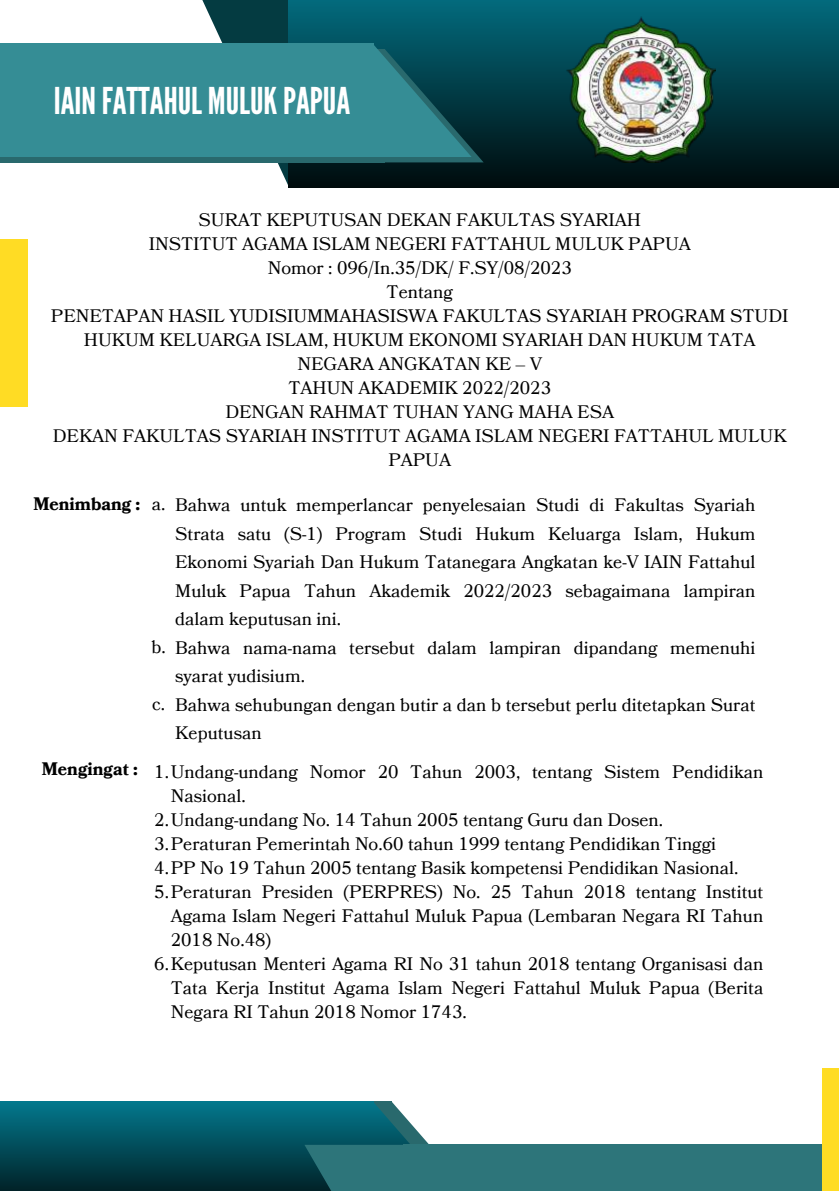
<style>
.page{position:relative;width:839px;height:1191px;background:#fff}
.page>*{position:absolute;margin:0;border:0;box-sizing:border-box;transform-origin:0 0}
.t1{font:36.8px "League Gothic";color:#fff}
.t2{font:18px/24px "Bookmania";color:#000}
.t3{font:700 17.6px "Bookmania";color:#000}
</style>
<div class="page">
<div style="left:0;top:1102px;width:373px;height:89px;background:linear-gradient(to bottom,#03788d,#012328)"></div>
<svg style="left:274px;top:1102px;width:216px;height:89px"></svg>
<div style="left:304px;top:1145px;width:197px;height:46px;background:#2d757a"></div>
<div style="left:288px;top:0;width:550px;height:188px;background:linear-gradient(to bottom,#036a7d,#000c0d)"></div>
<div style="left:403px;top:1145px;width:435px;height:46px;background:#2d757a"></div>
<div style="left:0;top:49px;width:385px;height:113px;background:#29696d"></div>
<div style="left:0;top:44px;width:373px;height:113px;background:#358d95"></div>
<svg style="left:189px;top:0;width:294px;height:185px"></svg>
<div style="left:0;top:240px;width:28px;height:167px;background:#ffdc24"></div>
<div style="left:821px;top:1069px;width:17px;height:122px;background:#ffdc24"></div>
<img style="left:565px;top:15px;width:150px;height:147px">
<h1 class="t1" style="left:54px;top:79px;width:298px">IAIN FATTAHUL MULUK PAPUA</h1>
<p class="t2" style="left:51px;top:207px;width:739px;text-align:center">SURAT KEPUTUSAN DEKAN FAKULTAS SYARIAH<br>INSTITUT AGAMA ISLAM NEGERI FATTAHUL MULUK PAPUA<br>Nomor : 096/In.35/DK/ F.SY/08/2023<br>Tentang<br>PENETAPAN HASIL YUDISIUMMAHASISWA FAKULTAS SYARIAH PROGRAM STUDI HUKUM KELUARGA ISLAM, HUKUM EKONOMI SYARIAH DAN HUKUM TATA NEGARA ANGKATAN KE – V<br>TAHUN AKADEMIK 2022/2023<br>DENGAN RAHMAT TUHAN YANG MAHA ESA<br>DEKAN FAKULTAS SYARIAH INSTITUT AGAMA ISLAM NEGERI FATTAHUL MULUK PAPUA</p>
<p class="t3" style="left:33px;top:493px;width:108px">Menimbang :</p>
<p class="t2" style="left:175px;top:491px;width:581px;line-height:28.4px">Bahwa untuk memperlancar penyelesaian Studi di Fakultas Syariah Strata satu (S-1) Program Studi Hukum Keluarga Islam, Hukum Ekonomi Syariah Dan Hukum Tatanegara Angkatan ke-V IAIN Fattahul Muluk Papua Tahun Akademik 2022/2023 sebagaimana lampiran dalam keputusan ini.<br>Bahwa nama-nama tersebut dalam lampiran dipandang memenuhi syarat yudisium.<br>Bahwa sehubungan dengan butir a dan b tersebut perlu ditetapkan Surat Keputusan</p>
<p class="t2" style="left:152px;top:492px;width:15px">a.</p>
<p class="t2" style="left:151px;top:635px;width:16px">b.</p>
<p class="t2" style="left:152px;top:692px;width:14px">c.</p>
<p class="t3" style="left:42px;top:758px;width:97px">Mengingat :</p>
<p class="t2" style="left:154px;top:759px;width:610px">1.Undang-undang Nomor 20 Tahun 2003, tentang Sistem Pendidikan</p>
<p class="t2" style="left:171px;top:783px;width:76px">Nasional.</p>
<p class="t2" style="left:154px;top:807px;width:510px">2.Undang-undang No. 14 Tahun 2005 tentang Guru dan Dosen.</p>
<p class="t2" style="left:154px;top:831px;width:563px">3.Peraturan Pemerintah No.60 tahun 1999 tentang Pendidikan Tinggi</p>
<p class="t2" style="left:154px;top:855px;width:585px">4.PP No 19 Tahun 2005 tentang Basik kompetensi Pendidikan Nasional.</p>
<p class="t2" style="left:154px;top:879px;width:610px">5.Peraturan Presiden (PERPRES) No. 25 Tahun 2018 tentang Institut</p>
<p class="t2" style="left:171px;top:903px;width:594px">Agama Islam Negeri Fattahul Muluk Papua (Lembaran Negara RI Tahun</p>
<p class="t2" style="left:171px;top:927px;width:102px">2018 No.48)</p>
<p class="t2" style="left:154px;top:951px;width:610px">6.Keputusan Menteri Agama RI No 31 tahun 2018 tentang Organisasi dan</p>
<p class="t2" style="left:171px;top:975px;width:594px">Tata Kerja Institut Agama Islam Negeri Fattahul Muluk Papua (Berita</p>
<p class="t2" style="left:171px;top:999px;width:297px">Negara RI Tahun 2018 Nomor 1743.</p>
</div>
